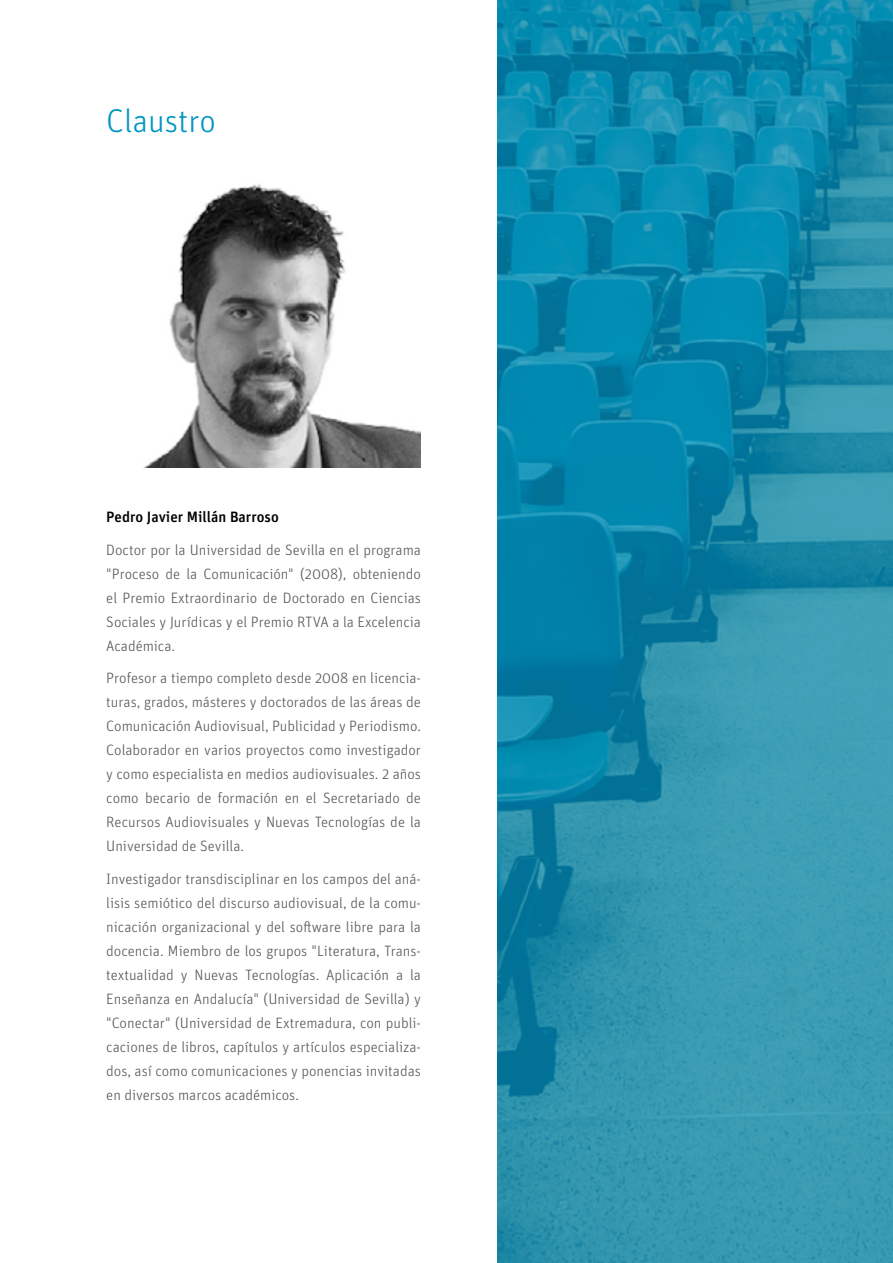
<style>
.page{position:relative;width:893px;height:1263px;background:#fff}
.page>*{position:absolute;margin:0;border:0;box-sizing:border-box;transform-origin:0 0}
.t1{font:300 33px "Unit OT";color:#0095c3}
.t2{font:300 15px/24px "Unit OT";color:#575756;text-align:justify}
.t3{font:500 15px "Unit OT";color:#000}
</style>
<div class="page">
<img style="left:144px;top:183px;width:277px;height:284px">
<svg style="left:497px;top:0;width:396px;height:1263px;background:#1f8ead"></svg>
<h1 class="t1" style="left:106px;top:102px;width:111px">Claustro</h1>
<p class="t3" style="left:106px;top:507px;width:174px">Pedro Javier Millán Barroso</p>
<p class="t2" style="left:106px;top:538px;width:316px">Doctor por la Universidad de Sevilla en el programa "Proceso de la Comunicación" (2008), obteniendo el Premio Extraordinario de Doctorado en Ciencias Sociales y Jurídicas y el Premio RTVA a la Excelencia Académica.</p>
<p class="t2" style="left:106px;top:666px;width:316px">Profesor a tiempo completo desde 2008 en licencia&shy;turas, grados, másteres y doctorados de las áreas de Comunicación Audiovisual, Publicidad y Periodismo.<br>Colaborador en varios proyectos como investigador y como especialista en medios audiovisuales. 2 años como becario de formación en el Secretariado de Recursos Audiovisuales y Nuevas Tecnologías de la Universidad de Sevilla.</p>
<p class="t2" style="left:106px;top:867px;width:316px">Investigador transdisciplinar en los campos del aná&shy;lisis semiótico del discurso audiovisual, de la comu&shy;nicación organizacional y del software libre para la docencia. Miembro de los grupos "Literatura, Trans&shy;textualidad y Nuevas Tecnologías. Aplicación a la Enseñanza en Andalucía" (Universidad de Sevilla) y "Conectar" (Universidad de Extremadura, con publi&shy;caciones de libros, capítulos y artículos especializa&shy;dos, así como comunicaciones y ponencias invitadas en diversos marcos académicos.</p>
</div>
